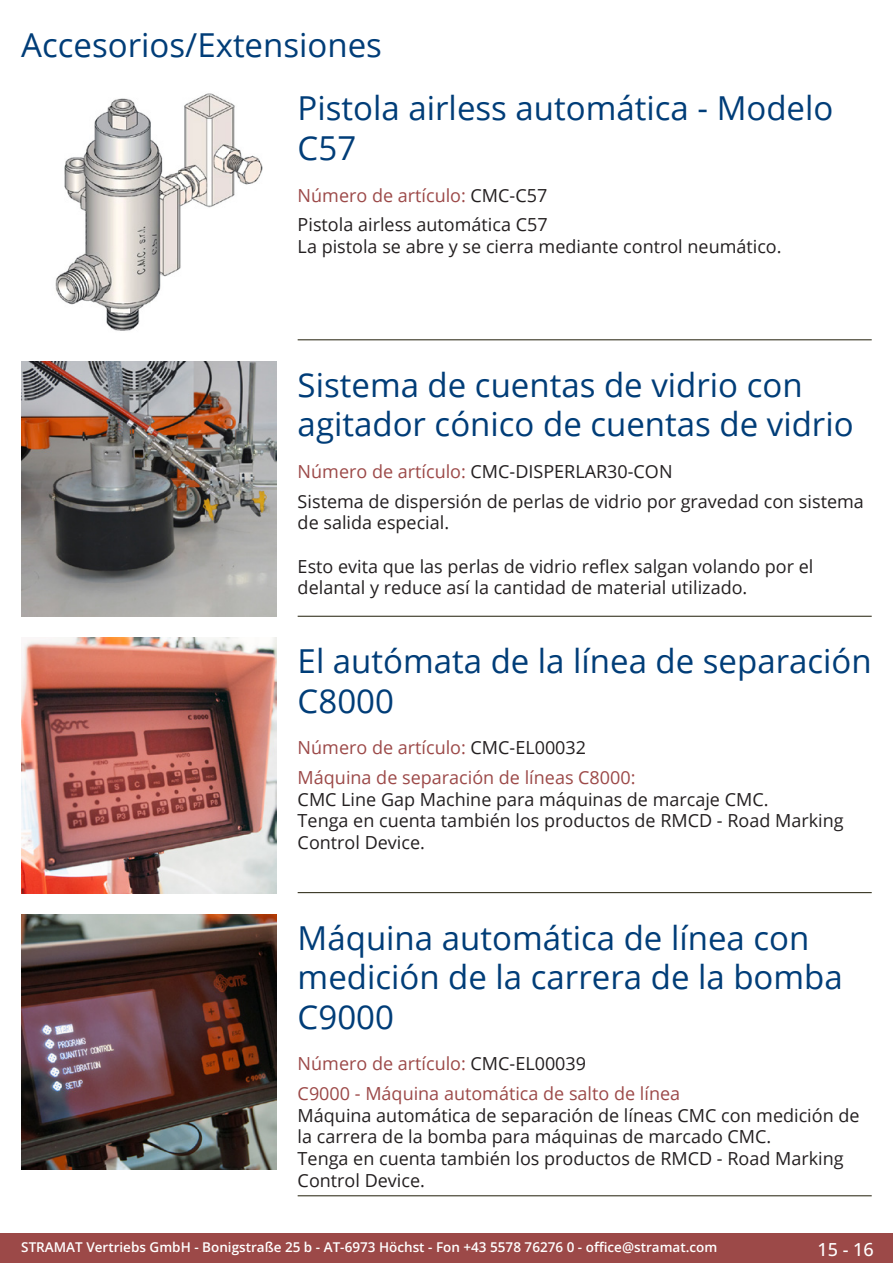
<style>
.page{position:relative;width:893px;height:1263px;background:#fff}
.page>*{position:absolute;margin:0;border:0;box-sizing:border-box;transform-origin:0 0}
.Produkttitel{font:33px/39.6px "Open Sans";color:#003d78}
.RastTitel{font:33px "Open Sans";color:#003d78}
.Beschreibung_Text{font:18px/21.6px "Open Sans";color:#231f20}
.TechDaten_Überschrif{font:18px "Open Sans";color:#9c4948}
.TechDaten_Überschrif-2{font:18px "Open Sans";color:#231f20}
.t1{font:500 18px "Open Sans";color:#fff}
.t2{font:600 13.5px "Open Sans";color:#fff}
.s1{color:#231f20}
.s2{color:#9c4948}
</style>
<div class="page">
<div style="left:0;top:1233px;width:893px;height:30px;background:#9c4948"></div>
<hr style="left:298px;top:340px;width:574px;height:1px;background:#201d08">
<hr style="left:298px;top:616px;width:574px;height:1px;background:#201d08">
<hr style="left:298px;top:892px;width:574px;height:1px;background:#201d08">
<hr style="left:298px;top:1195px;width:574px;height:1px;background:#201d08">
<img style="left:55px;top:93px;width:208px;height:238px">
<img style="left:21px;top:361px;width:255px;height:256px">
<img style="left:21px;top:638px;width:255px;height:255px">
<img style="left:21px;top:914px;width:255px;height:255px">
<p class="RastTitel" style="left:21px;top:22px;width:362px">Accesorios/Extensiones</p>
<p class="Produkttitel" style="left:298px;top:88px;width:537px">Pistola airless automática - Modelo<br>C57</p>
<p class="TechDaten_Überschrif" style="left:298px;top:183px;width:251px">Número de artículo: <span class="s1">CMC-C57</span></p>
<p class="Beschreibung_Text" style="left:298px;top:214px;width:485px">Pistola airless automática C57<br>La pistola se abre y se cierra mediante control neumático.</p>
<p class="Produkttitel" style="left:298px;top:364px;width:558px">Sistema de cuentas de vidrio con agitador cónico de cuentas de vidrio</p>
<p class="TechDaten_Überschrif-2" style="left:298px;top:459px;width:376px"><span class="s2">Número de artículo:</span> CMC-DISPERLAR30-CON</p>
<p class="Beschreibung_Text" style="left:298px;top:490px;width:568px">Sistema de dispersión de perlas de vidrio por gravedad con sistema de salida especial.</p>
<p class="Beschreibung_Text" style="left:298px;top:555px;width:517px">Esto evita que las perlas de vidrio reflex salgan volando por el delantal y reduce así la cantidad de material utilizado.</p>
<p class="Produkttitel" style="left:298px;top:640px;width:576px">El autómata de la línea de separación<br>C8000</p>
<p class="TechDaten_Überschrif" style="left:298px;top:735px;width:290px">Número de artículo: <span class="s1">CMC-EL00032</span></p>
<p class="Beschreibung_Text" style="left:298px;top:766px;width:547px"><span class="s2">Máquina de separación de líneas C8000:<br></span>CMC Line Gap Machine para máquinas de marcaje CMC.<br>Tenga en cuenta también los productos de RMCD - Road Marking Control Device.</p>
<p class="Produkttitel" style="left:298px;top:917px;width:547px">Máquina automática de línea con medición de la carrera de la bomba<br>C9000</p>
<p class="TechDaten_Überschrif" style="left:298px;top:1051px;width:290px">Número de artículo: <span class="s1">CMC-EL00039</span></p>
<p class="Beschreibung_Text" style="left:298px;top:1082px;width:563px"><span class="s2">C9000 - Máquina automática de salto de línea<br></span>Máquina automática de separación de líneas CMC con medición de la carrera de la bomba para máquinas de marcado CMC.<br>Tenga en cuenta también los productos de RMCD - Road Marking Control Device.</p>
<p class="t2" style="left:21px;top:1238px;width:698px">STRAMAT Vertriebs GmbH - Bonigstraße 25 b - AT-6973 Höchst - Fon +43 5578 76276 0 - office@stramat.com</p>
<p class="t1" style="left:817px;top:1237px;width:58px">15 - 16</p>
</div>
